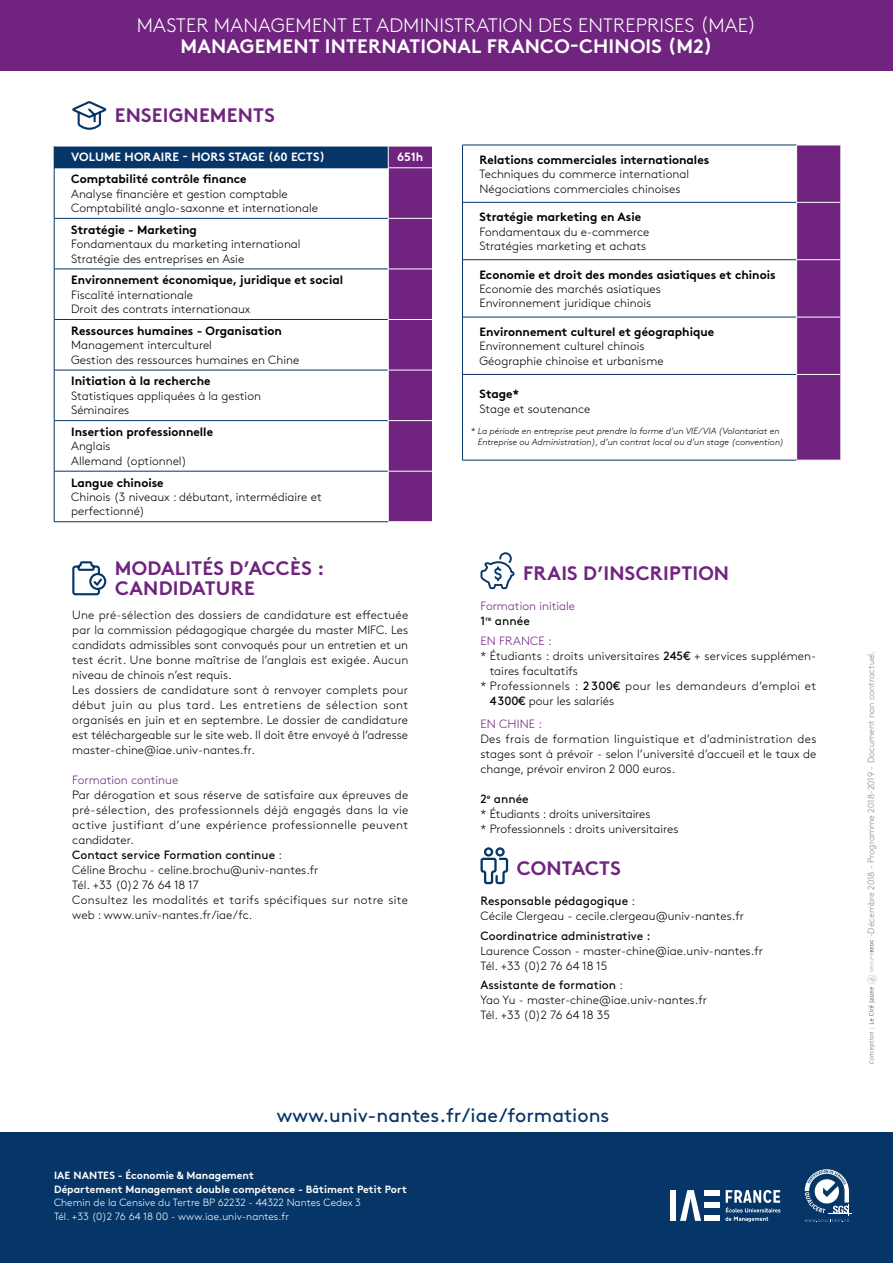
<style>
.page{position:relative;width:893px;height:1263px;background:#fff}
.page>*{position:absolute;margin:0;border:0;box-sizing:border-box;transform-origin:0 0}
.t1{font:700 19.5px/20.5px "Brown Std";letter-spacing:.01em;color:#70237f}
.t2{font:300 19.5px "Brown Std";letter-spacing:.01em;color:#fff}
.t3{font:700 19.5px "Brown Std";letter-spacing:.01em;color:#fff}
.t4{font:19.5px "Brown Std";color:#063567}
.t5{font:300 12px/15px "Brown Std";color:#000}
.t6{font:300 12px/15px "Brown Std";letter-spacing:.025em;color:#000}
.t7{font:700 12px "Brown Std";color:#000}
.t8{font:300 12px/15px "Brown Std";color:#70237f}
.t9{font:300 12px "Brown Std";letter-spacing:.03em;color:#000}
.t10{font:700 12px "Brown Std";letter-spacing:.01em;color:#fff}
.t11{font:12px "Brown Std";color:#000}
.t12{font:300 10.5px/13.5px "Brown Std";color:#fff}
.t13{font:700 10.5px/13.5px "Brown Std";color:#fff}
.t14{font:italic 300 9px/10.8px "Brown Std";color:#000}
.t15{font:300 9px "Brown Std";color:#878787}
.s1{font-weight:400}
.s2{font-style:normal}
.s3{font-weight:400;color:#000}
</style>
<div class="page">
<div style="left:0;top:1132px;width:893px;height:131px;background:#063567"></div>
<div style="left:0;top:0;width:893px;height:71px;background:#70237f"></div>
<svg style="left:867px;top:940px;width:10px;height:124px"></svg>
<svg style="left:805px;top:1169px;width:47px;height:53px"></svg>
<div style="left:670px;top:1190px;width:6px;height:31px;background:#fff"></div>
<svg style="left:680px;top:1190px;width:21px;height:31px"></svg>
<div style="left:705px;top:1190px;width:15px;height:5px;background:#fff"></div>
<div style="left:705px;top:1215px;width:15px;height:6px;background:#fff"></div>
<div style="left:705px;top:1203px;width:15px;height:5px;background:#fff"></div>
<svg style="left:725px;top:1190px;width:55px;height:32px"></svg>
<svg style="left:72px;top:101px;width:34px;height:29px"></svg>
<div style="left:54px;top:146px;width:334px;height:22px;background:#063567"></div>
<hr style="left:54px;top:218px;width:334px;height:1px;background:#063567">
<hr style="left:54px;top:269px;width:334px;height:1px;background:#063567">
<hr style="left:54px;top:319px;width:334px;height:1px;background:#063567">
<hr style="left:54px;top:370px;width:334px;height:1px;background:#063567">
<hr style="left:54px;top:420px;width:334px;height:1px;background:#063567">
<hr style="left:54px;top:471px;width:334px;height:1px;background:#063567">
<hr style="left:54px;top:521px;width:334px;height:1px;background:#063567">
<hr style="left:54px;top:168px;width:334px;height:1px;background:#063567">
<hr style="left:54px;top:168px;width:1px;height:50px;background:#063567">
<hr style="left:54px;top:218px;width:1px;height:51px;background:#063567">
<hr style="left:54px;top:269px;width:1px;height:50px;background:#063567">
<hr style="left:54px;top:319px;width:1px;height:51px;background:#063567">
<hr style="left:54px;top:370px;width:1px;height:51px;background:#063567">
<hr style="left:54px;top:421px;width:1px;height:50px;background:#063567">
<hr style="left:54px;top:471px;width:1px;height:50px;background:#063567">
<hr style="left:54px;top:146px;width:334px;height:1px;background:#fff">
<svg style="left:388px;top:146px;width:44px;height:376px;background:#7d378b"></svg>
<div style="left:797px;top:146px;width:43px;height:314px;background:#70237f"></div>
<hr style="left:462px;top:145px;width:335px;height:1px;background:#063567">
<hr style="left:463px;top:202px;width:333px;height:1px;background:#063567">
<hr style="left:463px;top:259px;width:333px;height:1px;background:#063567">
<hr style="left:463px;top:317px;width:333px;height:1px;background:#063567">
<hr style="left:463px;top:374px;width:333px;height:1px;background:#063567">
<hr style="left:462px;top:145px;width:1px;height:57px;background:#063567">
<hr style="left:462px;top:202px;width:1px;height:58px;background:#063567">
<hr style="left:462px;top:260px;width:1px;height:57px;background:#063567">
<hr style="left:462px;top:317px;width:1px;height:57px;background:#063567">
<hr style="left:462px;top:374px;width:1px;height:86px;background:#063567">
<hr style="left:796px;top:145px;width:1px;height:57px;background:#fff">
<hr style="left:462px;top:460px;width:335px;height:1px;background:#063567">
<hr style="left:797px;top:202px;width:43px;height:1px;background:#fff">
<hr style="left:797px;top:259px;width:43px;height:1px;background:#fff">
<hr style="left:797px;top:317px;width:43px;height:1px;background:#fff">
<hr style="left:797px;top:374px;width:43px;height:1px;background:#fff">
<svg style="left:72px;top:561px;width:34px;height:34px"></svg>
<svg style="left:480px;top:552px;width:34px;height:37px"></svg>
<svg style="left:480px;top:847px;width:28px;height:37px"></svg>
<h1 class="t2" style="left:137px;top:14px;width:621px">MASTER MANAGEMENT ET ADMINISTRATION DES ENTREPRISES (MAE)</h1>
<h1 class="t3" style="left:180px;top:34px;width:534px">MANAGEMENT INTERNATIONAL FRANCO-CHINOIS (M2)</h1>
<h1 class="t1" style="left:115px;top:105px;width:161px">ENSEIGNEMENTS</h1>
<p class="t10" style="left:71px;top:150px;width:255px">VOLUME HORAIRE - HORS STAGE (60 ECTS)</p>
<p class="t10" style="left:397px;top:150px;width:28px">651h</p>
<p class="t7" style="left:71px;top:172px;width:177px">Comptabilité contrôle finance</p>
<p class="t5" style="left:71px;top:186px;width:248px;line-height:14.4px">Analyse financière et gestion comptable<br>Comptabilité anglo-saxonne et internationale</p>
<p class="t7" style="left:71px;top:222px;width:127px">Stratégie - Marketing</p>
<p class="t5" style="left:71px;top:237px;width:231px;line-height:14.4px">Fondamentaux du marketing international<br>Stratégie des entreprises en Asie</p>
<p class="t7" style="left:71px;top:273px;width:273px">Environnement économique, juridique et social</p>
<p class="t5" style="left:71px;top:288px;width:181px;line-height:14.4px">Fiscalité internationale<br>Droit des contrats internationaux</p>
<p class="t7" style="left:71px;top:323px;width:212px">Ressources humaines - Organisation</p>
<p class="t5" style="left:71px;top:338px;width:230px;line-height:14.4px">Management interculturel<br>Gestion des ressources humaines en Chine</p>
<p class="t7" style="left:71px;top:374px;width:141px">Initiation à la recherche</p>
<p class="t5" style="left:71px;top:389px;width:191px;line-height:14.4px">Statistiques appliquées à la gestion<br>Séminaires</p>
<p class="t7" style="left:71px;top:424px;width:143px">Insertion professionnelle</p>
<p class="t5" style="left:71px;top:439px;width:117px;line-height:14.4px">Anglais<br>Allemand (optionnel)</p>
<p class="t7" style="left:71px;top:475px;width:94px">Langue chinoise</p>
<p class="t5" style="left:71px;top:490px;width:252px;line-height:14.4px">Chinois (3 niveaux : débutant, intermédiaire et perfectionné)</p>
<h1 class="t1" style="left:115px;top:558px;width:211px">MODALITÉS D’ACCÈS :<br>CANDIDATURE</h1>
<p class="t5" style="left:72px;top:607px;width:338px">Une pré-sélection des dossiers de candidature est effectuée par la commission pédagogique chargée du master MIFC. Les candidats admissibles sont convoqués pour un entretien et un test écrit. Une bonne maîtrise de l’anglais est exigée. Aucun niveau de chinois n’est requis.<br>Les dossiers de candidature sont à renvoyer complets pour début juin au plus tard. Les entretiens de sélection sont organisés en juin et en septembre. Le dossier de candidature est téléchargeable sur le site web. Il doit être envoyé à l’adresse master-chine@iae.univ-nantes.fr.</p>
<p class="t8" style="left:72px;top:772px;width:107px">Formation continue</p>
<p class="t6" style="left:72px;top:787px;width:338px">Par dérogation et sous réserve de satisfaire aux épreuves de pré-sélection, des professionnels déjà engagés dans la vie active justifiant d’une expérience professionnelle peuvent candidater.<br><span class="s1">Contact service Formation continue</span> :<br>Céline Brochu - celine.brochu@univ-nantes.fr<br>Tél. +33 (0)2 76 64 18 17<br>Consultez les modalités et tarifs spécifiques sur notre site web : www.univ-nantes.fr/iae/fc.</p>
<p class="t7" style="left:480px;top:152px;width:231px">Relations commerciales internationales</p>
<p class="t5" style="left:480px;top:167px;width:211px;line-height:14.4px">Techniques du commerce international<br>Négociations commerciales chinoises</p>
<p class="t7" style="left:480px;top:210px;width:163px">Stratégie marketing en Asie</p>
<p class="t5" style="left:480px;top:224px;width:171px;line-height:14.4px">Fondamentaux du e-commerce<br>Stratégies marketing et achats</p>
<p class="t7" style="left:480px;top:267px;width:298px">Economie et droit des mondes asiatiques et chinois</p>
<p class="t5" style="left:480px;top:282px;width:183px;line-height:14.4px">Economie des marchés asiatiques<br>Environnement juridique chinois</p>
<p class="t7" style="left:480px;top:324px;width:236px">Environnement culturel et géographique</p>
<p class="t5" style="left:480px;top:339px;width:186px;line-height:14.4px">Environnement culturel chinois<br>Géographie chinoise et urbanisme</p>
<p class="t7" style="left:480px;top:387px;width:41px">Stage*</p>
<p class="t5" style="left:480px;top:401px;width:112px">Stage et soutenance</p>
<p class="t14" style="left:478px;top:426px;width:308px;text-indent:-7px"><span class="s2">*</span> La période en entreprise peut prendre la forme d’un VIE/VIA (Volontariat en<br>Entreprise ou Administration), d’un contrat local ou d’un stage (convention)</p>
<h1 class="t1" style="left:523px;top:563px;width:208px">FRAIS D’INSCRIPTION</h1>
<p class="t8" style="left:480px;top:599px;width:96px">Formation initiale<br><span class="s3">1</span><sup>re</sup> <span class="s3">année</span></p>
<p class="t8" style="left:481px;top:633px;width:73px">EN FRANCE :</p>
<p class="t5" style="left:480px;top:648px;width:337px">* Étudiants : droits universitaires <span class="s1">245€</span> + services supplémen-</p>
<p class="t5" style="left:490px;top:663px;width:90px">taires facultatifs</p>
<p class="t9" style="left:480px;top:679px;width:337px">* Professionnels : <span class="s1">2 300€</span> pour les demandeurs d’emploi et</p>
<p class="t5" style="left:490px;top:693px;width:126px"><span class="s1">4300€</span> pour les salariés</p>
<p class="t8" style="left:481px;top:717px;width:63px">EN CHINE :</p>
<p class="t5" style="left:480px;top:732px;width:337px;text-align:justify">Des frais de formation linguistique et d’administration des stages sont à prévoir - selon l’université d’accueil et le taux de change, prévoir environ 2 000 euros.</p>
<p class="t5" style="left:480px;top:792px;width:200px"><span class="s1">2</span><sup>e</sup> <span class="s1">année<br></span>* Étudiants : droits universitaires<br>* Professionnels : droits universitaires</p>
<h1 class="t1" style="left:517px;top:858px;width:106px">CONTACTS</h1>
<p class="t5" style="left:480px;top:894px;width:265px"><span class="s1">Responsable pédagogique</span> :<br>Cécile Clergeau - cecile.clergeau@univ-nantes.fr</p>
<p class="t11" style="left:480px;top:928px;width:172px">Coordinatrice administrative :</p>
<p class="t5" style="left:480px;top:943px;width:284px">Laurence Cosson - master-chine@iae.univ-nantes.fr<br>Tél. +33 (0)2 76 64 18 15</p>
<p class="t5" style="left:480px;top:977px;width:228px"><span class="s1">Assistante de formation</span> :<br>Yao Yu - master-chine@iae.univ-nantes.fr<br>Tél. +33 (0)2 76 64 18 35</p>
<h1 class="t4" style="left:277px;top:1103px;width:334px">www.univ-nantes.fr/iae/formations</h1>
<p class="t13" style="left:54px;top:1168px;width:354px">IAE NANTES - Économie &amp; Management<br>Département Management double compétence - Bâtiment Petit Port</p>
<p class="t12" style="left:54px;top:1196px;width:309px">Chemin de la Censive du Tertre BP 62232 - 44322 Nantes Cedex 3<br>Tél. +33 (0)2 76 64 18 00 - www.iae.univ-nantes.fr</p>
<p class="t15" style="left:866px;top:937px;width:288px;rotate:-90deg">-Décembre 2018 - Programme 2018-2019 - Document non contractuel.</p>
</div>
